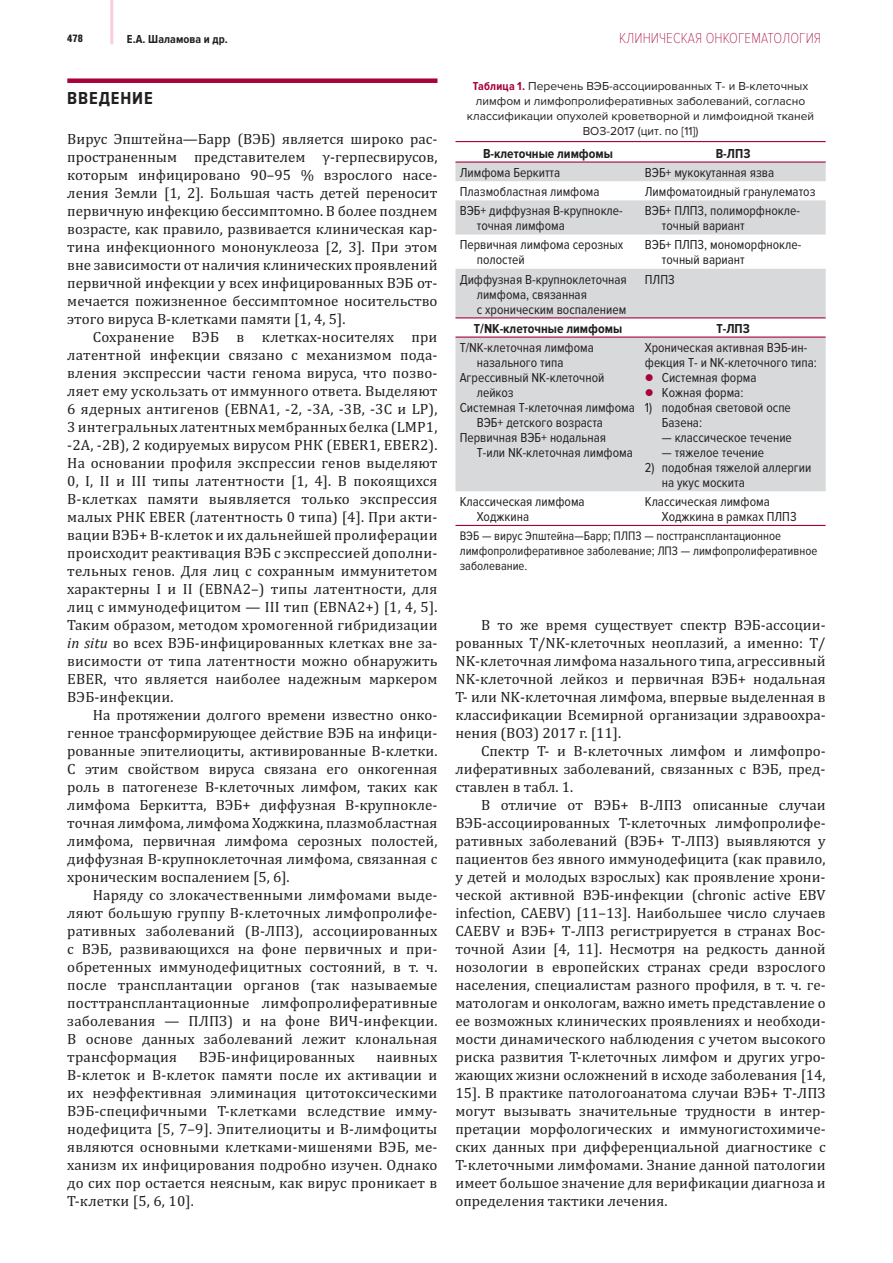
<style>
.page{position:relative;width:893px;height:1263px;background:#fff}
.page>*{position:absolute;margin:0;border:0;box-sizing:border-box;transform-origin:0 0}
.t1{font:700 18px "Proxima Nova Cond";letter-spacing:.05em;color:#231f20}
.t2{font:15px/18px "Cambria";color:#231f20;text-align:justify}
.t3{font:100 15px "Proxima Nova Cond";letter-spacing:.005em;color:#a7023c}
.t4{font:13.5px/15px "Proxima Nova Cond";color:#231f20}
.t5{font:700 13.5px "Proxima Nova Cond";color:#231f20}
.t6{font:12.75px/15px "Proxima Nova Cond";color:#231f20}
.t7{font:12px/15px "Proxima Nova";color:#231f20;text-align:center}
.t8{font:700 12px "Proxima Nova Cond";letter-spacing:.005em;color:#231f20}
.t9{font:900 10.5px "Helios Cond";color:#231f20}
.s1{font-style:italic}
.s2{font-family:"Proxima Nova Cond";font-weight:700;color:#a7023c}
.s3{color:#a7023c}
</style>
<div class="page">
<hr style="left:110px;top:0;width:3px;height:44px;background:#f9ced8">
<div style="left:67px;top:78px;width:370px;height:5px;background:#a7023c"></div>
<svg style="left:455px;top:163px;width:371px;height:328px;fill:#d8d9db"></svg>
<hr style="left:455px;top:141px;width:371px;height:1px;background:#a7023c">
<hr style="left:455px;top:161px;width:371px;height:2px;background:#a7023c">
<hr style="left:455px;top:317px;width:371px;height:1px;background:#a7023c">
<hr style="left:455px;top:336px;width:371px;height:2px;background:#a7023c">
<hr style="left:455px;top:525px;width:371px;height:1px;background:#a7023c">
<p class="t9" style="left:67px;top:32px;width:17px">478</p>
<p class="t8" style="left:127px;top:32px;width:102px">Е.А. Шаламова и др.</p>
<p class="t3" style="left:619px;top:30px;width:203px">КЛИНИЧЕСКАЯ ОНКОГЕМАТОЛОГИЯ</p>
<p class="t1" style="left:67px;top:88px;width:87px">ВВЕДЕНИЕ</p>
<p class="t2" style="left:67px;top:131px;width:372px">Вирус Эпштейна—Барр (ВЭБ) является широко рас&shy;пространенным представителем γ-герпесвирусов, которым инфицировано 90–95 % взрослого насе&shy;ления Земли [1, 2]. Большая часть детей переносит первичную инфекцию бессимптомно. В более позднем возрасте, как правило, развивается клиническая кар&shy;тина инфекционного мононуклеоза [2, 3]. При этом вне зависимости от наличия клинических проявлений первичной инфекции у всех инфицированных ВЭБ от&shy;мечается пожизненное бессимптомное носительство этого вируса В-клетками памяти [1, 4, 5].</p>
<p class="t2" style="left:67px;top:329px;width:372px;text-indent:26px">Сохранение В ЭБ в клетках-носителях при латентной инфекции связано с механизмом по да&shy;вления экспрессии части генома вируса, что позво&shy;ляет ему ускользать от иммунного ответа. Выделяют 6 ядерных антигенов (EBNA1, -2, -3A, -3B, -3C и LP), 3 интегральных латентных мембранных белка (LMP1, -2A, -2B), 2 кодируемых вирусом РНК (EBER1, EBER2).<br>На основании профиля экспрессии генов выделяют 0, I, II и III типы латентности [1, 4]. В покоящихся В-клетках памяти выявляется только экспрессия малых РНК EBER (латентность 0 типа) [4]. При акти&shy;вации ВЭБ+ В-клеток и их дальнейшей пролиферации происходит реактивация ВЭБ с экспрессией дополни&shy;тельных генов. Для лиц с сохранным иммунитетом характерны I и II (EBNA2–) типы латентности, для лиц с иммунодефицитом — III тип (EBNA2+) [1, 4, 5].<br>Таким образом, методом хромогенной гибридизации <span class="s1">in</span> <span class="s1">situ</span> во всех ВЭБ-инфицированных клетках вне за&shy;висимости от типа латентности можно обнаружить EBER, что является наиболее надежным маркером ВЭБ-инфекции.</p>
<p class="t2" style="left:67px;top:707px;width:372px;text-indent:26px">На протяжении долгого времени известно онко&shy;генное трансформирующее действие ВЭБ на инфици&shy;рованные эпителиоциты, активированные В-клетки.<br>С этим свойством вируса связана его онкогенная роль в патогенезе В-клеточных лимфом, таких как лимфома Беркитта, ВЭБ+ диффузная В-крупнокле&shy;точная лимфома, лимфома Ходжкина, плазмобластная лимфома, первичная лимфома серозных полостей, диффузная В-крупноклеточная лимфома, связанная с хроническим воспалением [5, 6].</p>
<p class="t2" style="left:67px;top:887px;width:372px;text-indent:26px">Наряду со злокачественными лимфомами выде&shy;ляют большую группу В-клеточных лимфопролифе&shy;ративных заболеваний (B-ЛПЗ), ассоциированных с ВЭБ, развивающихся на фоне первичных и при&shy;обретенных иммунодефицитных состояний, в т. ч. после трансплантации органов (так называемые посттрансплантационные лимфопролиферативные заболевания — ПЛПЗ) и на фоне ВИЧ-инфекции.<br>В основе данных заболеваний лежит клональная трансформация</p>
<p class="t2" style="left:199px;top:1049px;width:158px">ВЭБ-инфицированных</p>
<p class="t2" style="left:67px;top:1049px;width:372px;text-indent:309px">наивных В-клеток и В-клеток памяти после их активации и их неэффективная элиминация цитотоксическими ВЭБ-специфичными Т-клетками вследствие имму&shy;нодефицита [5, 7–9]. Эпителиоциты и В-лимфоциты являются основными клетками-мишенями ВЭБ, ме&shy;ханизм их инфицирования подробно изучен. Однако до сих пор остается неясным, как вирус проникает в Т-клетки [5, 6, 10].</p>
<p class="t7" style="left:467px;top:79px;width:349px"><span class="s2">Таблица 1.</span> Перечень ВЭБ-ассоциированных Т- и В-клеточных лимфом и лимфопролиферативных заболеваний, согласно классификации опухолей кроветворной и лимфоидной тканей ВОЗ-2017 (цит. по [11])</p>
<p class="t5" style="left:483px;top:146px;width:132px">В-клеточные лимфомы</p>
<p class="t5" style="left:716px;top:146px;width:36px">B-ЛПЗ</p>
<p class="t4" style="left:460px;top:165px;width:102px">Лимфома Беркитта</p>
<p class="t4" style="left:645px;top:165px;width:131px">ВЭБ+ мукокутанная язва</p>
<p class="t4" style="left:460px;top:184px;width:141px">Плазмобластная лимфома</p>
<p class="t4" style="left:645px;top:184px;width:172px">Лимфоматоидный гранулематоз</p>
<p class="t4" style="left:477px;top:204px;width:148px;text-indent:-17px">ВЭБ+ диффузная В-крупнокле&shy;точная лимфома</p>
<p class="t4" style="left:662px;top:204px;width:140px;text-indent:-17px">ВЭБ+ ПЛПЗ, полиморфнокле&shy;точный вариант</p>
<p class="t4" style="left:477px;top:238px;width:148px;text-indent:-17px">Первичная лимфома серозных полостей</p>
<p class="t4" style="left:662px;top:238px;width:141px;text-indent:-17px">ВЭБ+ ПЛПЗ, мономорфнокле&shy;точный вариант</p>
<p class="t4" style="left:477px;top:272px;width:152px;text-indent:-17px">Диффузная В-крупноклеточная лимфома, связанная<br>с хроническим воспалением</p>
<p class="t4" style="left:645px;top:272px;width:31px">ПЛПЗ</p>
<p class="t5" style="left:474px;top:321px;width:150px">Т/NK-клеточные лимфомы</p>
<p class="t5" style="left:716px;top:321px;width:35px">T-ЛПЗ</p>
<p class="t4" style="left:460px;top:340px;width:136px">Т/NK-клеточная лимфома</p>
<p class="t4" style="left:477px;top:355px;width:88px">назального типа</p>
<p class="t4" style="left:460px;top:370px;width:146px">Агрессивный NK-клеточной</p>
<p class="t4" style="left:477px;top:385px;width:39px">лейкоз</p>
<p class="t4" style="left:460px;top:400px;width:177px">Системная Т-клеточная лимфома</p>
<p class="t4" style="left:477px;top:415px;width:128px">ВЭБ+ детского возраста</p>
<p class="t4" style="left:460px;top:430px;width:148px">Первичная ВЭБ+ нодальная</p>
<p class="t4" style="left:477px;top:445px;width:158px">Т-или NK-клеточная лимфома</p>
<p class="t4" style="left:645px;top:340px;width:174px">Хроническая активная ВЭБ-ин&shy;фекция Т- и NK-клеточного типа:</p>
<p class="t4" style="left:645px;top:370px;width:113px"><span class="s3">●</span> Системная форма</p>
<p class="t4" style="left:645px;top:385px;width:100px"><span class="s3">●</span> Кожная форма:</p>
<p class="t4" style="left:662px;top:400px;width:131px;text-indent:-17px">1) подобная световой оспе<br>Базена:</p>
<p class="t4" style="left:662px;top:430px;width:132px">— классическое течение</p>
<p class="t4" style="left:662px;top:445px;width:104px">— тяжелое течение</p>
<p class="t4" style="left:662px;top:460px;width:151px;text-indent:-17px">2) подобная тяжелой аллергии на укус москита</p>
<p class="t4" style="left:477px;top:494px;width:109px;text-indent:-17px">Классическая лимфома<br>Ходжкина</p>
<p class="t4" style="left:662px;top:494px;width:136px;text-indent:-17px">Классическая лимфома<br>Ходжкина в рамках ПЛПЗ</p>
<p class="t6" style="left:460px;top:529px;width:359px">ВЭБ — вирус Эпштейна—Барр; ПЛПЗ — посттрансплантационное лимфопролиферативное заболевание; ЛПЗ — лимфопролиферативное заболевание.</p>
<p class="t2" style="left:455px;top:617px;width:372px;text-indent:26px">В то же время существует спектр ВЭБ-ассоции&shy;рованных Т/NK-клеточных неоплазий, а именно: Т/ NK-клеточная лимфома назального типа, агрессивный NK-клеточной лейкоз и первичная ВЭБ+ нодальная Т- или NK-клеточная лимфома, впервые выделенная в классификации Всемирной организации здравоохра&shy;нения (ВОЗ) 2017 г. [11].</p>
<p class="t2" style="left:455px;top:743px;width:372px;text-indent:26px">Спектр Т- и В-клеточных лимфом и лимфопро&shy;лиферативных заболеваний, связанных с ВЭБ, пред&shy;ставлен в табл. 1.</p>
<p class="t2" style="left:455px;top:797px;width:372px;text-indent:26px">В отличие от ВЭБ+ B-ЛПЗ описанные случаи ВЭБ-ассоциированных Т-клеточных лимфопролифе&shy;ративных заболеваний (ВЭБ+ T-ЛПЗ) выявляются у пациентов без явного иммунодефицита (как правило, у детей и молодых взрослых) как проявление хрони&shy;ческой активной ВЭБ-инфекции (chronic active EBV infection, CAEBV) [11–13]. Наибольшее число случаев CAEBV и ВЭБ+ T-ЛПЗ регистрируется в странах Вос&shy;точной Азии [4, 11]. Несмотря на редкость данной нозологии в европейских странах среди взрослого населения, специалистам разного профиля, в т. ч. ге&shy;матологам и онкологам, важно иметь представление о ее возможных клинических проявлениях и необходи&shy;мости динамического наблюдения с учетом высокого риска развития Т-клеточных лимфом и других угро&shy;жающих жизни осложнений в исходе заболевания [14, 15]. В практике патологоанатома случаи ВЭБ+ T-ЛПЗ могут вызывать значительные трудности в интер&shy;претации морфологических и иммуногистохимиче&shy;ских данных при дифференциальной диагностике с Т-клеточными лимфомами. Знание данной патологии имеет большое значение для верификации диагноза и определения тактики лечения.</p>
</div>
